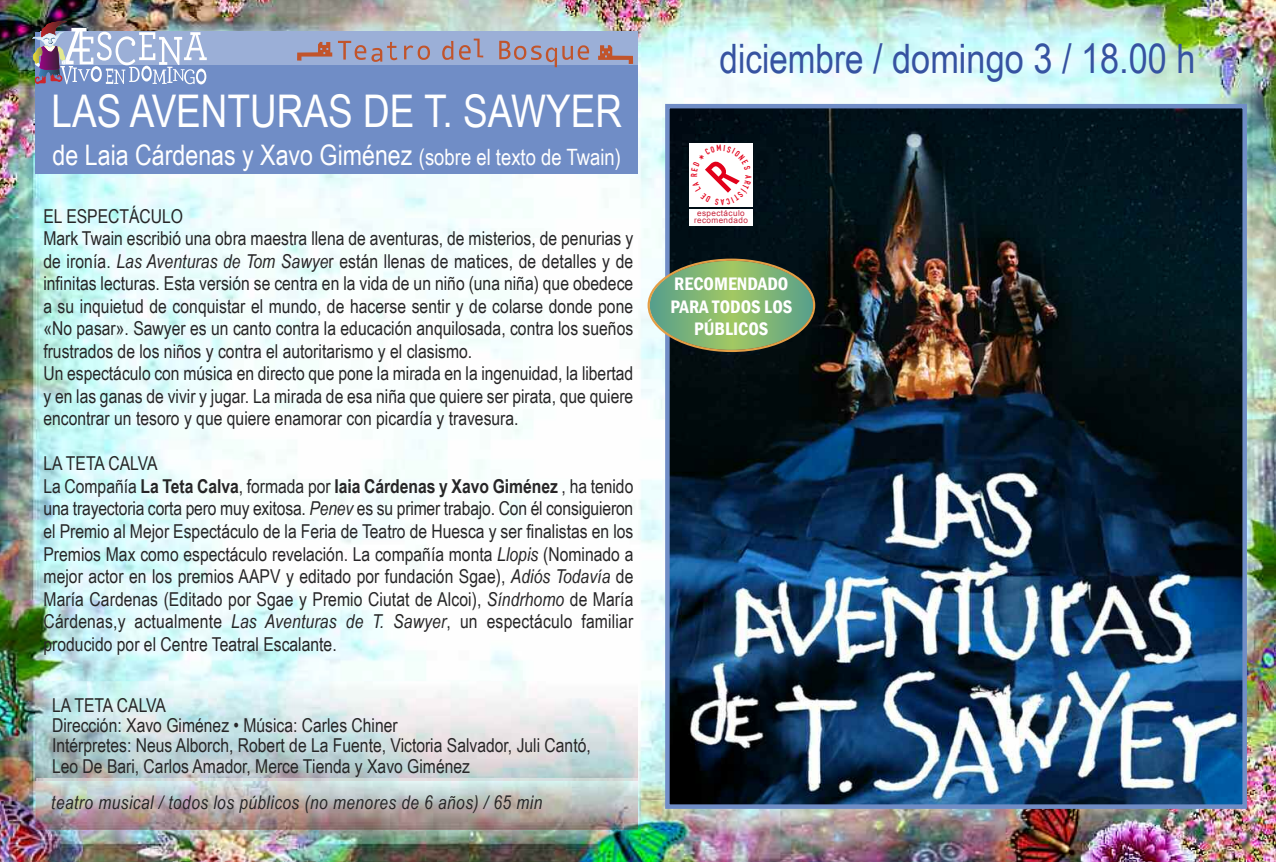
<style>
.page{position:relative;width:1276px;height:862px;background:#fff}
.page>*{position:absolute;margin:0;border:0;box-sizing:border-box;transform-origin:0 0}
.t1{font:45px "Arial Narrow";color:#fff}
.t2{font:40.5px "Arial Narrow";color:#3653a1}
.t3{font:28.35px "Arial Narrow";color:#fff}
.t4{font:19.12px/22.5px "Arial Narrow";color:#272627}
.t5{font:italic 18.9px "Arial Narrow";letter-spacing:.025em;color:#272627}
.t6{font:600 condensed 18.68px/22.3px "Franklin Gothic";color:#fff;text-align:center}
.t7{font:8.55px "DIN Engschrift+QYRXWF";color:#e2001a}
.t8{font:8.1px/7.4px "Arial";letter-spacing:.05em;color:#c62139;text-align:center}
.s1{font-size:22.5px}
.s2{font-style:italic}
.s3{font-weight:700}
</style>
<div class="page">
<img style="left:0;top:0;width:1276px;height:861px">
<img style="left:670px;top:109px;width:572px;height:694px">
<div style="left:665px;top:104px;width:582px;height:704px;border:4px solid #708dc6"></div>
<div style="left:36px;top:32px;width:602px;height:142px;background:#708dc6"></div>
<img style="left:35px;top:680px;width:603px;height:100px">
<img style="left:36px;top:780px;width:602px;height:49px">
<img style="left:36px;top:778px;width:602px;height:2px">
<div style="left:41px;top:32px;width:597px;height:33px;background:#9bafd7"></div>
<img style="left:32px;top:21px;width:175px;height:63px">
<svg style="left:297px;top:39px;width:336px;height:28px"></svg>
<div style="left:689px;top:143px;width:64px;height:64px;background:#fff"></div>
<div style="left:689px;top:209px;width:64px;height:16px;background:#fff"></div>
<svg style="left:647px;top:258px;width:168px;height:94px;background:#7ca16e"></svg>
<svg style="left:705px;top:161px;width:35px;height:32px"></svg>
<h1 class="t1" style="left:52px;top:85px;width:572px">LAS AVENTURAS DE T. SAWYER</h1>
<h3 class="t3" style="left:53px;top:138px;width:570px">de Laia Cárdenas y Xavo Giménez <span class="s1">(sobre el texto de Twain)</span></h3>
<p class="t4" style="left:43px;top:204px;width:591px">EL ESPECTÁCULO<br>Mark Twain escribió una obra maestra llena de aventuras, de misterios, de penurias y de ironía. <span class="s2">Las Aventuras de Tom Sawye</span>r están llenas de matices, de detalles y de infinitas lecturas. Esta versión se centra en la vida de un niño (una niña) que obedece a su inquietud de conquistar el mundo, de hacerse sentir y de colarse donde pone «No pasar». Sawyer es un canto contra la educación anquilosada, contra los sueños frustrados de los niños y contra el autoritarismo y el clasismo.<br>Un espectáculo con música en directo que pone la mirada en la ingenuidad, la libertad y en las ganas de vivir y jugar. La mirada de esa niña que quiere ser pirata, que quiere encontrar un tesoro y que quiere enamorar con picardía y travesura.</p>
<p class="t4" style="left:43px;top:452px;width:591px">LA TETA CALVA<br>La Compañía <span class="s3">La Teta Calva</span>, formada por <span class="s3">Iaia Cárdenas y Xavo Giménez</span> , ha tenido una trayectoria corta pero muy exitosa. <span class="s2">Penev</span> es su primer trabajo. Con él consiguieron el Premio al Mejor Espectáculo de la Feria de Teatro de Huesca y ser finalistas en los Premios Max como espectáculo revelación. La compañía monta <span class="s2">Llopis</span> (Nominado a mejor actor en los premios AAPV y editado por fundación Sgae), <span class="s2">Adiós Todavía</span> de María Cardenas (Editado por Sgae y Premio Ciutat de Alcoi), <span class="s2">Síndrhomo</span> de María Cárdenas,y actualmente <span class="s2">Las Aventuras de T. Sawyer</span>, un espectáculo familiar producido por el Centre Teatral Escalante.</p>
<p class="t4" style="left:52px;top:694px;width:540px;line-height:20.2px">LA TETA CALVA<br>Dirección: Xavo Giménez • Música: Carles Chiner<br>Intérpretes: Neus Alborch, Robert de La Fuente, Victoria Salvador, Juli Cantó, Leo De Bari, Carlos Amador, Merce Tienda y Xavo Giménez</p>
<p class="t5" style="left:51px;top:791px;width:492px">teatro musical / todos los públicos (no menores de 6 años) / 65 min</p>
<h2 class="t2" style="left:719px;top:35px;width:477px">diciembre / domingo 3 / 18.00 h</h2>
<p class="t7" style="left:691px;top:177px;width:5px;rotate:-90deg">R</p>
<p class="t8" style="left:694px;top:209px;width:55px">espectáculo recomendado</p>
<p class="t6" style="left:670px;top:272px;width:123px">RECOMENDADO<br>PARA TODOS LOS<br>PÚBLICOS</p>
</div>
